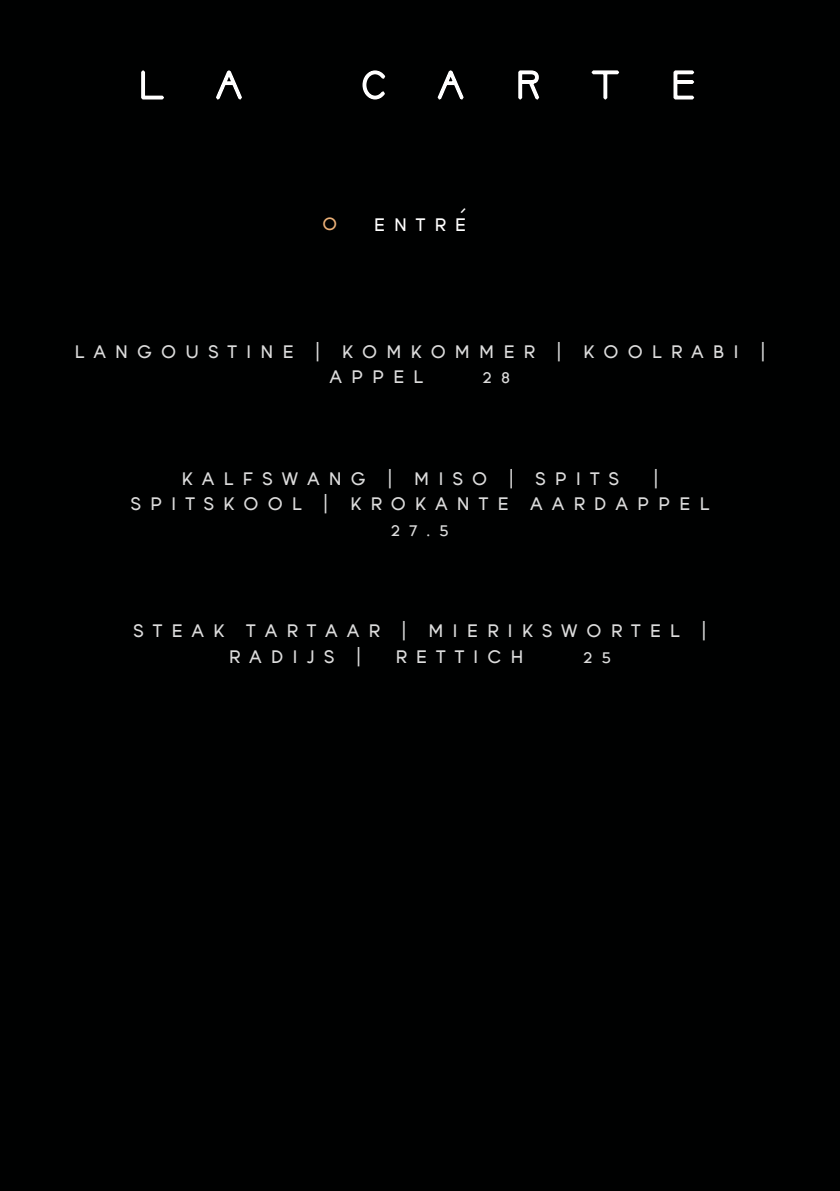
<style>
.page{position:relative;width:840px;height:1191px;background:#fff}
.page>*{position:absolute;margin:0;border:0;box-sizing:border-box;transform-origin:0 0}
.t1{font:18px/25.4px "Young";letter-spacing:.5em;color:#dcdcdc}
.t2{font:18px "Young";letter-spacing:.5em;color:#fff}
.t3{font:17.6px "Young";color:#ecb178}
</style>
<div class="page">
<div style="left:0;top:0;width:839px;height:1191px;background:#000101"></div>
<svg style="left:139px;top:69px;width:26px;height:32px"></svg>
<svg style="left:213px;top:65px;width:32px;height:37px"></svg>
<svg style="left:361px;top:69px;width:28px;height:32px"></svg>
<svg style="left:434px;top:65px;width:32px;height:37px"></svg>
<svg style="left:516px;top:68px;width:26px;height:33px"></svg>
<svg style="left:590px;top:69px;width:30px;height:32px"></svg>
<svg style="left:671px;top:69px;width:24px;height:32px"></svg>
<svg style="left:460px;top:208px;width:5px;height:5px"></svg>
<p class="t3" style="left:322px;top:214px;width:16px">O</p>
<p class="t2" style="left:374px;top:214px;width:94px">ENTRE</p>
<p class="t1" style="left:329px;top:339px;width:437px;text-indent:-255px">LANGOUSTINE | KOMKOMMER | KOOLRABI |<br>APPEL</p>
<p class="t1" style="left:482px;top:365px;width:29px">2 8</p>
<p class="t1" style="left:181px;top:466px;width:438px">KALFSWANG | MISO | SPITS</p>
<p class="t1" style="left:653px;top:466px;width:7px">|</p>
<p class="t1" style="left:131px;top:492px;width:579px;text-align:center">SPITSKOOL | KROKANTE AARDAPPEL<br>27.5</p>
<p class="t1" style="left:229px;top:619px;width:479px;text-indent:-95px">STEAK TARTAAR | MIERIKSWORTEL |<br>RADIJS |</p>
<p class="t1" style="left:395px;top:644px;width:130px">RETTICH</p>
<p class="t1" style="left:583px;top:644px;width:29px">2 5</p>
</div>
